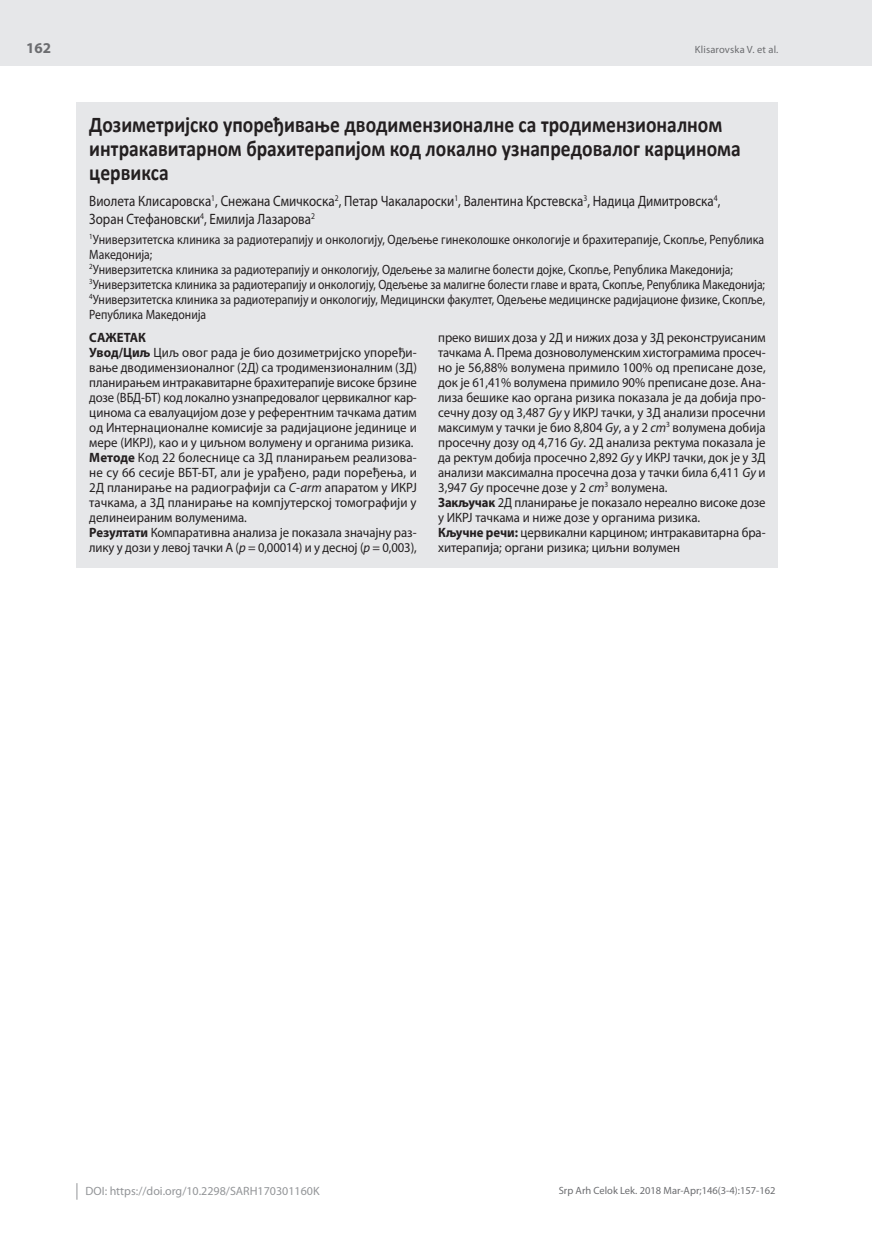
<style>
.page{position:relative;width:872px;height:1234px;background:#fff}
.page>*{position:absolute;margin:0;border:0;box-sizing:border-box;transform-origin:0 0}
.t1{font:700 22.5px/24px "Calibri";color:#231f20;scale:.87 1}
.t2{font:15px/18px "Myriad Pro";color:#231f20;scale:.87 1}
.t3{font:700 15px "Myriad Pro";color:#6c6d70}
.t4{font:13.5px/15px "Myriad Pro";color:#231f20;scale:.95 1}
.t5{font:13.5px/15px "Myriad Pro";color:#231f20;scale:.87 1}
.t6{font:12px "Myriad Pro";color:#939598}
.t7{font:10.5px "Myriad Pro";color:#6c6d70}
.s1{font-weight:700}
.s2{font-style:italic}
</style>
<div class="page">
<div style="left:0;top:0;width:872px;height:66px;background:#e6e7e9"></div>
<svg style="left:77px;top:1183px;width:1px;height:16px"></svg>
<hr style="left:871px;top:0;width:1px;height:66px;background:#939598">
<div style="left:77px;top:102px;width:701px;height:465px;background:#e6e7e9"></div>
<p class="t3" style="left:26px;top:38px;width:26px">162</p>
<p class="t7" style="left:695px;top:43px;width:85px">Klisarovska V. et al.</p>
<h1 class="t1" style="left:89px;top:112px;width:750px">Дозиметриjско упоређивање дводимензионалне са тродимензионалном интракавитарном брахитерапијом код локално узнапредовалог карцинома цервикса</h1>
<p class="t2" style="left:89px;top:192px;width:727px">Виолета Клисаровска<sup>1</sup>, Снежана Смичкоска<sup>2</sup>, Петар Чакалароски<sup>1</sup>, Валентина Крстевска<sup>3</sup>, Надица Димитровска<sup>4</sup>,<br>Зоран Стефановски<sup>4</sup>, Емилија Лазарова<sup>2</sup></p>
<p class="t5" style="left:89px;top:231px;width:778px"><sup>1</sup>Универзитетска клиника за радиотерапију и онкологију, Одељење гинеколошке онкологије и брахитерапије, Скопље, Република Македонија;<br><sup>2</sup>Универзитетска клиника за радиотерапију и онкологију, Одељење за малигне болести дојке, Скопље, Република Македонија; <sup>3</sup>Универзитетска клиника за радиотерапију и онкологију, Одељење за малигне болести главе и врата, Скопље, Република Македонија; <sup>4</sup>Универзитетска клиника за радиотерапију и онкологију, Медицински факултет, Одељење медицинске радијационе физике, Скопље, Република Македонија</p>
<p class="t4" style="left:89px;top:329px;width:346px"><span class="s1">САЖЕТАК<br>Увод/Циљ</span> Циљ овог рада је био дозиметријско упоређи&shy;вање дводимензионалног (2Д) са тродимензионалним (3Д) планирањем интракавитарне брахитерапије високе брзине дозе (ВБД-БТ) код локално узнапредовалог цервикалног кар&shy;цинома са евалуацијом дозе у референтним тачкама датим од Интернационалне комисије за радијационе јединице и мере (ИКРЈ), као и у циљном волумену и органима ризика.<br><span class="s1">Методе</span> Код 22 болеснице са 3Д планирањем реализова&shy;не су 66 сесије ВБТ-БТ, али је урађено, ради поређења, и 2Д планирање на радиографији са <span class="s2">C-arm</span> апаратом у ИКРЈ тачкама, а 3Д планирање на компјутерској томографији у делинеираним волуменима.<br><span class="s1">Резултати</span> Компаративна анализа је показала значајну раз&shy;лику у дози у левој тачки А (<span class="s2">p</span> = 0,00014) и у десној (<span class="s2">p</span> = 0,003),</p>
<p class="t4" style="left:438px;top:329px;width:346px">преко виших доза у 2Д и нижих доза у 3Д реконструисаним тачкама A. Према дозноволуменским хистограмима просеч&shy;но је 56,88% волумена примило 100% од преписане дозе, док је 61,41% волумена примило 90% преписане дозе. Ана&shy;лиза бешике као органа ризика показала је да добија про&shy;сечну дозу од 3,487 <span class="s2">Gy</span> у ИКРЈ тачки, у 3Д анализи просечни максимум у тачки je био 8,804 <span class="s2">Gy</span>, а у 2 <span class="s2">cm</span><sup>3</sup> волумена добија просечну дозу од 4,716 <span class="s2">Gy</span>. 2Д анализа ректума показала је да ректум добија просечно 2,892 <span class="s2">Gy</span> у ИКРЈ тачки, док је у 3Д анализи максимална просечна доза у тачки била 6,411 <span class="s2">Gy</span> и 3,947 <span class="s2">Gy</span> просечне дозе у 2 <span class="s2">cm</span><sup>3</sup> волумена.<br><span class="s1">Закључак</span> 2Д планирање је показало нереално високе дозе у ИКРЈ тачкама и ниже дозе у органима ризика.<br><span class="s1">Кључне речи:</span> цервикални карцином; интракавитарна бра&shy;хитерапија; органи ризика; циљни волумен</p>
<p class="t6" style="left:86px;top:1183px;width:235px">DOI: https://doi.org/10.2298/SARH170301160K</p>
<p class="t7" style="left:559px;top:1184px;width:218px">Srp Arh Celok Lek. 2018 Mar-Apr;146(3-4):157-162</p>
</div>
